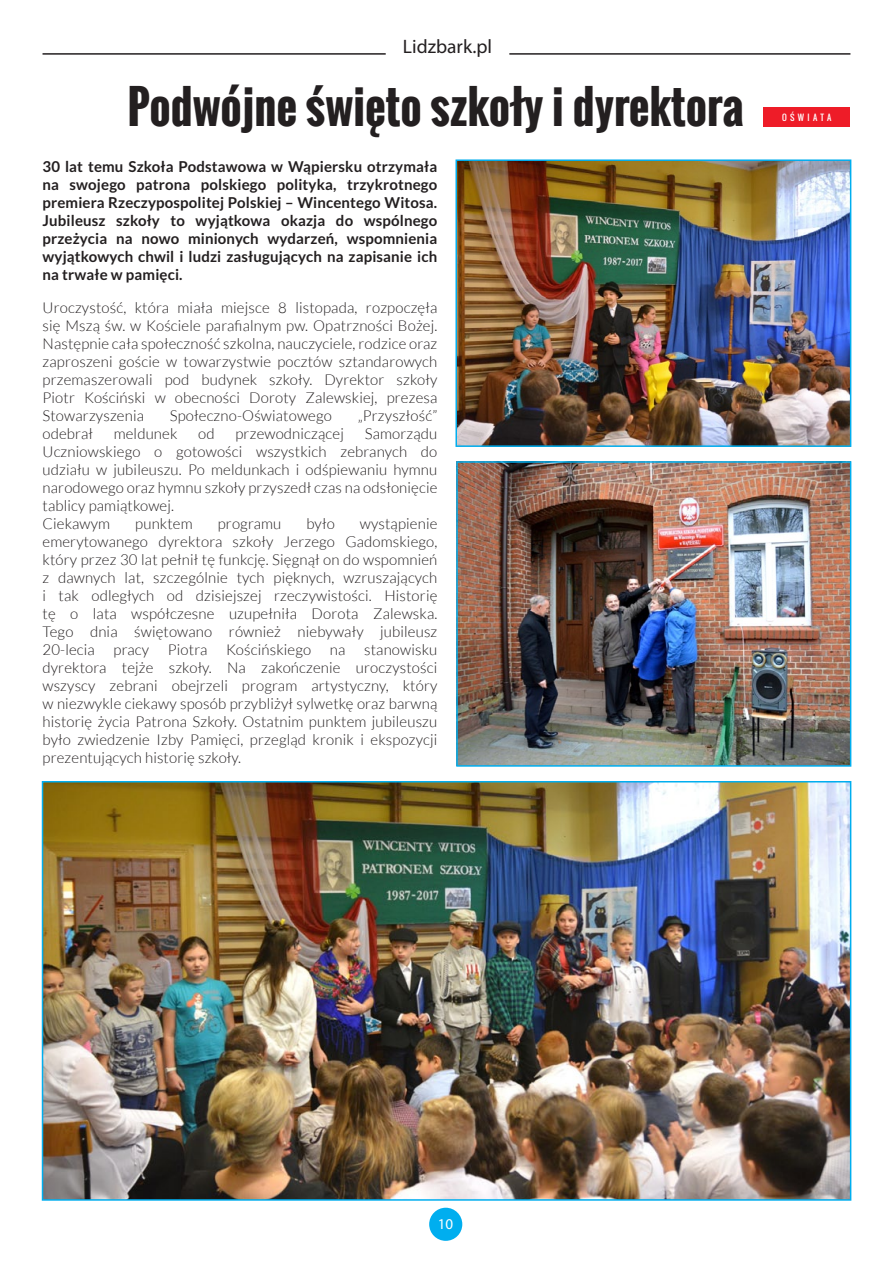
<style>
.page{position:relative;width:893px;height:1263px;background:#fff}
.page>*{position:absolute;margin:0;border:0;box-sizing:border-box;transform-origin:0 0}
.t1{font:700 45px "Oswald";color:#231f20}
.t2{font:19.5px "Myriad Pro";color:#231f20}
.t3{font:300 15px/18px "Lato";letter-spacing:.01em;color:#231f20;text-align:justify}
.t4{font:700 15px/18px "Lato";letter-spacing:.01em;color:#231f20;text-align:justify}
.t5{font:15px "Myriad Pro";color:#fff}
.t6{font:8.25px "Oswald";letter-spacing:.4em;color:#fff}
</style>
<div class="page">
<hr style="left:43px;top:53px;width:343px;height:2px;background:#231f20">
<hr style="left:509px;top:53px;width:341px;height:2px;background:#231f20">
<div style="left:429px;top:1208px;width:33px;height:33px;background:#00aeef;border-radius:50%"></div>
<div style="left:764px;top:107px;width:86px;height:20px;background:#ee1c28"></div>
<img style="left:459px;top:464px;width:389px;height:300px">
<div style="left:456px;top:461px;width:395px;height:306px;border:2px solid #00aeef"></div>
<img style="left:45px;top:784px;width:803px;height:414px">
<div style="left:42px;top:781px;width:809px;height:420px;border:2px solid #00aeef"></div>
<img style="left:458px;top:162px;width:390px;height:282px">
<div style="left:455px;top:159px;width:396px;height:288px;border:2px solid #00aeef"></div>
<h2 class="t2" style="left:403px;top:34px;width:91px">Lidzbark.pl</h2>
<h1 class="t1" style="left:127px;top:73px;width:618px">Podwójne święto szkoły i dyrektora</h1>
<p class="t4" style="left:43px;top:157px;width:396px">30 lat temu Szkoła Podstawowa w Wąpiersku otrzymała na swojego patrona polskiego polityka, trzykrotnego premiera Rzeczypospolitej Polskiej – Wincentego Witosa.<br>Jubileusz szkoły to wyjątkowa okazja do wspólnego przeżycia na nowo minionych wydarzeń, wspomnienia wyjątkowych chwil i ludzi zasługujących na zapisanie ich na trwałe w pamięci.</p>
<p class="t3" style="left:43px;top:298px;width:396px">Uroczystość, która miała miejsce 8 listopada, rozpoczęła się Mszą św. w Kościele parafialnym pw. Opatrzności Bożej.<br>Następnie cała społeczność szkolna, nauczyciele, rodzice oraz zaproszeni goście w towarzystwie pocztów sztandarowych przemaszerowali pod budynek szkoły. Dyrektor szkoły Piotr Kościński w obecności Doroty Zalewskiej, prezesa Stowarzyszenia</p>
<p class="t3" style="left:170px;top:406px;width:164px">Społeczno-Oświatowego</p>
<p class="t3" style="left:358px;top:406px;width:81px">„Przyszłość”</p>
<p class="t3" style="left:43px;top:424px;width:396px;text-align:left;text-indent:322px">Samorządu Uczniowskiego o gotowości wszystkich zebranych do udziału w jubileuszu. Po meldunkach i odśpiewaniu hymnu narodowego oraz hymnu szkoły przyszedł czas na odsłonięcie tablicy pamiątkowej.<br>Ciekawym</p>
<p class="t3" style="left:43px;top:424px;width:52px">odebrał</p>
<p class="t3" style="left:114px;top:424px;width:65px">meldunek</p>
<p class="t3" style="left:198px;top:424px;width:18px">od</p>
<p class="t3" style="left:235px;top:424px;width:110px">przewodniczącej</p>
<p class="t3" style="left:135px;top:514px;width:59px">punktem</p>
<p class="t3" style="left:218px;top:514px;width:65px">programu</p>
<p class="t3" style="left:306px;top:514px;width:30px">było</p>
<p class="t3" style="left:43px;top:514px;width:396px;text-indent:317px">wystąpienie emerytowanego dyrektora szkoły Jerzego Gadomskiego, który przez 30 lat pełnił tę funkcję. Sięgnął on do wspomnień z dawnych lat, szczególnie tych pięknych, wzruszających i tak odległych od dzisiejszej rzeczywistości. Historię tę o lata współczesne uzupełniła Dorota Zalewska.<br>Tego dnia świętowano również niebywały jubileusz 20-lecia pracy Piotra Kościńskiego na stanowisku dyrektora tejże szkoły. Na zakończenie uroczystości wszyscy zebrani obejrzeli program artystyczny, który w niezwykle ciekawy sposób przybliżył sylwetkę oraz barwną historię życia Patrona Szkoły. Ostatnim punktem jubileuszu było zwiedzenie Izby Pamięci, przegląd kronik i ekspozycji prezentujących historię szkoły.</p>
<p class="t6" style="left:782px;top:111px;width:51px">OŚWIATA</p>
<p class="t5" style="left:438px;top:1214px;width:17px">10</p>
</div>
